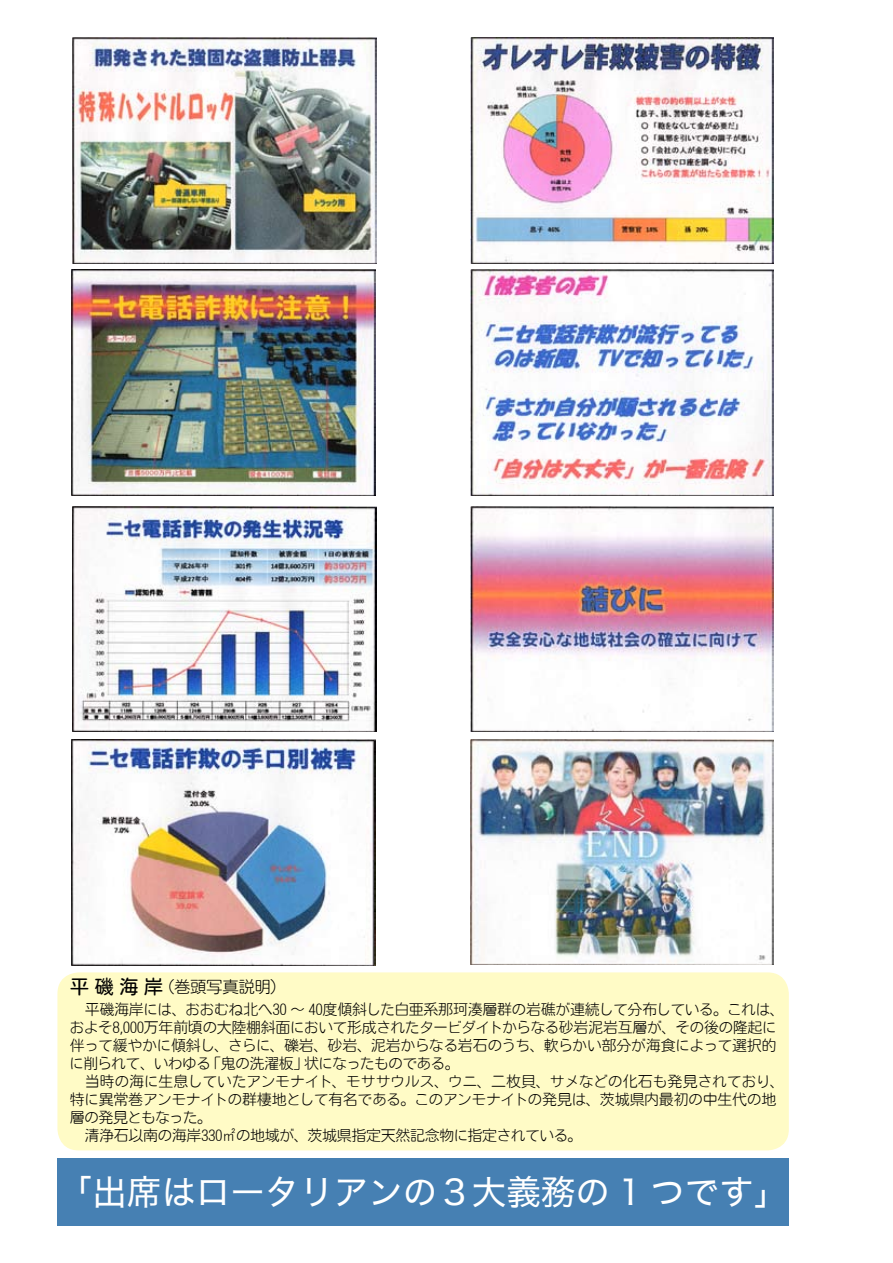
<style>
.page{position:relative;width:893px;height:1263px;background:#fff}
.page>*{position:absolute;margin:0;border:0;box-sizing:border-box;transform-origin:0 0}
.t1{font:34.5px "Hiragino Kaku W4 90 msp RKSJ H";color:#fff}
.t2{font:16.5px "Motoya Maru W2 90 msp RKSJ H";letter-spacing:-.025em;color:#000}
.t3{font:15px/18px "Motoya Maru W2 90 msp RKSJ H";letter-spacing:-.03em;color:#000}
.s1{font-family:"Motoya Maru W3 90 msp RKSJ H";font-size:19.5px}
</style>
<div class="page">
<div style="left:57px;top:972px;width:732px;height:178px;background:#fffbc6;border-radius:21px"></div>
<div style="left:57px;top:1158px;width:732px;height:67px;background:#4680b3"></div>
<img style="left:72px;top:38px;width:304px;height:226px">
<img style="left:71px;top:269px;width:304px;height:226px">
<img style="left:72px;top:506px;width:304px;height:226px">
<img style="left:71px;top:739px;width:304px;height:226px">
<img style="left:470px;top:38px;width:304px;height:226px">
<img style="left:470px;top:269px;width:304px;height:226px">
<img style="left:470px;top:506px;width:304px;height:226px">
<img style="left:470px;top:739px;width:304px;height:225px">
<p class="t2" style="left:70px;top:978px;width:219px"><span class="s1">平 磯 海 岸</span>（巻頭写真説明）</p>
<p class="t3" style="left:69px;top:1000px;width:717px">　平磯海岸には、おおむね北へ30 ～ 40度傾斜した白亜系那珂湊層群の岩礁が連続して分布している。これは、およそ8,000万年前頃の大陸棚斜面において形成されたタービダイトからなる砂岩泥岩互層が、その後の隆起に伴って緩やかに傾斜し、さらに、礫岩、砂岩、泥岩からなる岩石のうち、軟らかい部分が海食によって選択的に削られて、いわゆる「鬼の洗濯板」状になったものである。<br>　当時の海に生息していたアンモナイト、モササウルス、ウニ、二枚貝、サメなどの化石も発見されており、特に異常巻アンモナイトの群棲地として有名である。このアンモナイトの発見は、茨城県内最初の中生代の地層の発見ともなった。<br>　清浄石以南の海岸330㎡の地域が、茨城県指定天然記念物に指定されている。</p>
<h1 class="t1" style="left:58px;top:1174px;width:732px">「出席はロータリアンの３大義務の 1 つです」</h1>
</div>
